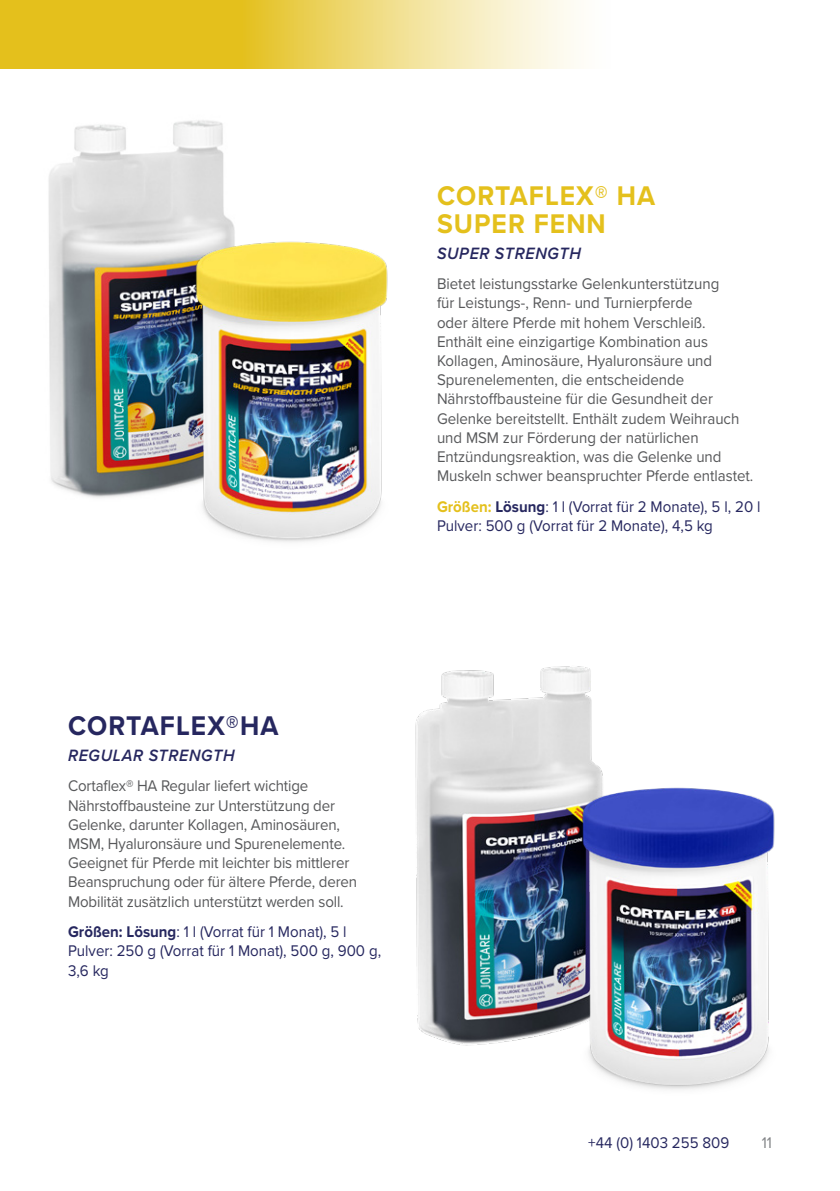
<style>
.page{position:relative;width:840px;height:1191px;background:#fff}
.page>*{position:absolute;margin:0;border:0;box-sizing:border-box;transform-origin:0 0}
.t1{font:700 28px/28px "Proxima Nova";letter-spacing:.04em;color:#e4c01c;scale:.94 1}
.t2{font:700 28px "Proxima Nova";letter-spacing:.04em;color:#26275f;scale:.94 1}
.t3{font:italic 600 17px "Proxima Nova";letter-spacing:.04em;color:#26275f;scale:.94 1}
.t4{font:16px/19.2px "Proxima Nova";color:#57585a;scale:.94 1}
.t5{font:16px/19.2px "Proxima Nova";color:#26275f;scale:.94 1}
.t6{font:16px "Proxima Nova";color:#808285;scale:.94 1}
.s1{font-weight:700;color:#e4c01c}
.s2{font-weight:700}
</style>
<div class="page">
<img style="left:48px;top:120px;width:176px;height:378px">
<img style="left:129px;top:177px;width:259px;height:365px">
<svg style="left:0;top:0;width:576px;height:68px;background:#ebd260"></svg>
<img style="left:415px;top:666px;width:177px;height:380px">
<img style="left:544px;top:723px;width:231px;height:367px">
<h1 class="t1" style="left:437px;top:180px;width:233px">CORTAFLEX® HA<br>SUPER FENN</h1>
<p class="t3" style="left:437px;top:240px;width:155px">SUPER STRENGTH</p>
<p class="t4" style="left:437px;top:273px;width:338px">Bietet leistungsstarke Gelenkunterstützung<br>für Leistungs-, Renn- und Turnierpferde<br>oder ältere Pferde mit hohem Verschleiß.<br>Enthält eine einzigartige Kombination aus Kollagen, Aminosäure, Hyaluronsäure und Spurenelementen, die entscheidende Nährstoffbausteine für die Gesundheit der Gelenke bereitstellt. Enthält zudem Weihrauch und MSM zur Förderung der natürlichen Entzündungsreaktion, was die Gelenke und Muskeln schwer beanspruchter Pferde entlastet.</p>
<p class="t5" style="left:437px;top:496px;width:345px"><span class="s1">Größen:</span> <span class="s2">Lösung</span>: 1 l (Vorrat für 2 Monate), 5 l, 20 l<br>Pulver: 500 g (Vorrat für 2 Monate), 4,5 kg</p>
<h1 class="t2" style="left:68px;top:704px;width:225px">CORTAFLEX®HA</h1>
<p class="t3" style="left:68px;top:742px;width:179px">REGULAR STRENGTH</p>
<p class="t4" style="left:68px;top:775px;width:309px">Cortaflex® HA Regular liefert wichtige Nährstoffbausteine zur Unterstützung der Gelenke, darunter Kollagen, Aminosäuren, MSM, Hyaluronsäure und Spurenelemente.<br>Geeignet für Pferde mit leichter bis mittlerer Beanspruchung oder für ältere Pferde, deren Mobilität zusätzlich unterstützt werden soll.</p>
<p class="t5" style="left:68px;top:921px;width:334px"><span class="s2">Größen: Lösung</span>: 1 l (Vorrat für 1 Monat), 5 l<br>Pulver: 250 g (Vorrat für 1 Monat), 500 g, 900 g,<br>3,6 kg</p>
<p class="t5" style="left:588px;top:1132px;width:151px">+44 (0) 1403 255 809</p>
<p class="t6" style="left:761px;top:1131px;width:12px">11</p>
</div>
